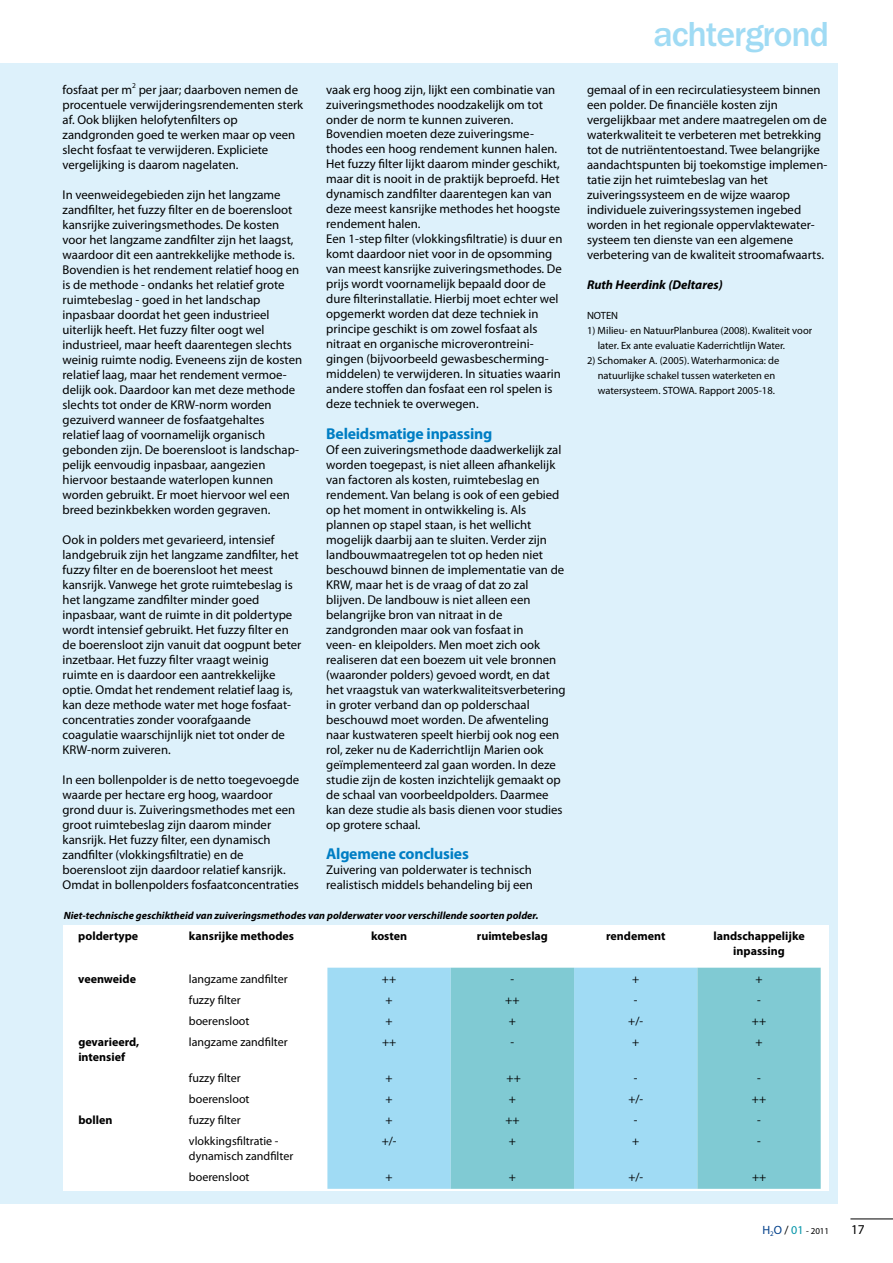
<style>
.page{position:relative;width:893px;height:1263px;background:#fff}
.page>*{position:absolute;margin:0;border:0;box-sizing:border-box;transform-origin:0 0}
.t1{font:500 36px "ITC Franklin Gothic Std";letter-spacing:-.03em;color:#a0dbf4}
.t2{font:700 15.75px "Myriad Pro";letter-spacing:-.015em;color:#007ec4}
.t3{font:13.5px "Myriad Pro";color:#000}
.t4{font:12.75px/15px "Myriad Pro";color:#000}
.t5{font:italic 700 12.75px "Myriad Pro";color:#000}
.t6{font:12px/15px "Myriad Pro";color:#000}
.t7{font:700 12px/15px "Myriad Pro";color:#000;text-align:center}
.t8{font:10.5px/15px "Myriad Pro";color:#000}
.t9{font:italic 700 10.5px "Myriad Pro";color:#000}
.t10{font:9px "Myriad Pro";color:#000}
.t11{font:7.35px "Myriad Pro";color:#000}
.s1{font-size:12px;color:#003f8a}
.s2{font-size:12px}
.s3{font-size:12px;color:#0094a8}
</style>
<div class="page">
<div style="left:0;top:64px;width:838px;height:1140px;background:#ddf1fb"></div>
<hr style="left:850px;top:1219px;width:43px;height:1px;background:#000">
<div style="left:64px;top:925px;width:765px;height:265px;background:#fff"></div>
<div style="left:327px;top:968px;width:124px;height:221px;background:#a0dbf4"></div>
<svg style="left:451px;top:968px;width:370px;height:221px;background:#8acfdd"></svg>
<p class="t4" style="left:63px;top:82px;width:71px">fosfaat per m</p>
<p class="t11" style="left:132px;top:81px;width:5px">2</p>
<p class="t4" style="left:63px;top:82px;width:242px;text-indent:76px">per jaar; daarboven nemen de procentuele verwijderingsrendementen sterk af. Ook blijken helofytenfilters op zandgronden goed te werken maar op veen slecht fosfaat te verwijderen. Expliciete vergelijking is daarom nagelaten.</p>
<p class="t4" style="left:63px;top:187px;width:241px">I n veenweidegebieden zijn het langzame zandfilter, het fuzzy filter en de boerensloot kansrijke zuiveringsmethodes. De kosten voor het langzame zandfilter zijn het laagst, waardoor dit een aantrekkelijke methode is.<br>Bovendien is het rendement relatief hoog en is de methode - ondanks het relatief grote ruimtebeslag - goed in het landschap inpasbaar doordat het geen industrieel uiterlijk heeft. Het fuzzy filter oogt wel industrieel, maar heeft daarentegen slechts weinig ruimte nodig. Eveneens zijn de kosten relatief laag, maar het rendement vermoe&shy;delijk ook. Daardoor kan met deze methode slechts tot onder de KRW-norm worden gezuiverd wanneer de fosfaatgehaltes relatief laag of voornamelijk organisch gebonden zijn. De boerensloot is landschap&shy;pelijk eenvoudig inpasbaar, aangezien hiervoor bestaande waterlopen kunnen worden gebruikt. Er moet hiervoor wel een breed bezinkbekken worden gegraven.</p>
<p class="t4" style="left:63px;top:532px;width:240px">Ook in polders met gevarieerd, intensief landgebruik zijn het langzame zandfilter, het fuzzy filter en de boerensloot het meest kansrijk. Vanwege het grote ruimtebeslag is het langzame zandfilter minder goed inpasbaar, want de ruimte in dit poldertype wordt intensief gebruikt. Het fuzzy filter en de boerensloot zijn vanuit dat oogpunt beter inzetbaar. Het fuzzy filter vraagt weinig ruimte en is daardoor een aantrekkelijke optie. Omdat het rendement relatief laag is, kan deze methode water met hoge fosfaat&shy;concentraties zonder voorafgaande coagulatie waarschijnlijk niet tot onder de KRW-norm zuiveren.</p>
<p class="t4" style="left:63px;top:772px;width:238px">I n een bollenpolder is de netto toegevoegde waarde per hectare erg hoog, waardoor grond duur is. Zuiveringsmethodes met een groot ruimtebeslag zijn daarom minder kansrijk. Het fuzzy filter, een dynamisch zandfilter (vlokkingsfiltratie) en de boerensloot zijn daardoor relatief kansrijk.<br>Omdat in bollenpolders fosfaatconcentraties</p>
<p class="t4" style="left:326px;top:82px;width:238px">vaak erg hoog zijn, lijkt een combinatie van zuiveringsmethodes noodzakelijk om tot onder de norm te kunnen zuiveren.<br>Bovendien moeten deze zuiveringsme&shy;thodes een hoog rendement kunnen halen.<br>Het fuzzy filter lijkt daarom minder geschikt, maar dit is nooit in de praktijk beproefd. Het dynamisch zandfilter daarentegen kan van deze meest kansrijke methodes het hoogste rendement halen.<br>Een 1-step filter (vlokkingsfiltratie) is duur en komt daardoor niet voor in de opsomming van meest kansrijke zuiveringsmethodes. De prijs wordt voornamelijk bepaald door de dure filterinstallatie. H ierbij moet echter wel opgemerkt worden dat deze techniek in principe geschikt is om zowel fosfaat als nitraat en organische microverontreini&shy;gingen (bijvoorbeeld gewasbescherming&shy;middelen) te verwijderen. I n situaties waarin andere stoffen dan fosfaat een rol spelen is deze techniek te overwegen.</p>
<p class="t2" style="left:326px;top:423px;width:168px">Beleidsmatige inpassing</p>
<p class="t4" style="left:326px;top:442px;width:241px">Of een zuiveringsmethode daadwerkelijk zal worden toegepast, is niet alleen afhankelijk van factoren als kosten, ruimtebeslag en rendement. Van belang is ook of een gebied op het moment in ontwikkeling is. Als plannen op stapel staan, is het wellicht mogelijk daarbij aan te sluiten. Verder zijn landbouwmaatregelen tot op heden niet beschouwd binnen de implementatie van de KRW, maar het is de vraag of dat zo zal blijven. De landbouw is niet alleen een belangrijke bron van nitraat in de zandgronden maar ook van fosfaat in<br>veen- en kleipolders. Men moet zich ook realiseren dat een boezem uit vele bronnen (waaronder polders) gevoed wordt, en dat het vraagstuk van waterkwaliteitsverbetering in groter verband dan op polderschaal beschouwd moet worden. De afwenteling naar kustwateren speelt hierbij ook nog een rol, zeker nu de Kaderrichtlijn Marien ook geïmplementeerd zal gaan worden. I n deze studie zijn de kosten inzichtelijk gemaakt op de schaal van voorbeeldpolders. Daarmee kan deze studie als basis dienen voor studies op grotere schaal.</p>
<p class="t2" style="left:326px;top:843px;width:144px">Algemene conclusies</p>
<p class="t4" style="left:326px;top:862px;width:208px">Zuivering van polderwater is technisch realistisch middels behandeling bij een</p>
<p class="t9" style="left:64px;top:908px;width:476px">Niet-technische geschiktheid van zuiveringsmethodes van polderwater voor verschillende soorten polder.</p>
<h1 class="t1" style="left:653px;top:14px;width:177px">achtergrond</h1>
<p class="t4" style="left:587px;top:82px;width:242px">gemaal of in een recirculatiesysteem binnen een polder. De financiële kosten zijn vergelijkbaar met andere maatregelen om de waterkwaliteit te verbeteren met betrekking tot de nutriëntentoestand. Twee belangrijke aandachtspunten bij toekomstige implemen&shy;tatie zijn het ruimtebeslag van het zuiveringssysteem en de wijze waarop individuele zuiveringssystemen ingebed worden in het regionale oppervlaktewater&shy;systeem ten dienste van een algemene verbetering van de kwaliteit stroomafwaarts.</p>
<p class="t5" style="left:587px;top:276px;width:137px">Ruth Heerdink (Deltares)</p>
<p class="t8" style="left:587px;top:308px;width:26px">NOTEN</p>
<p class="t8" style="left:598px;top:323px;width:216px;text-indent:-11px">1) Milieu- en NatuurPlanburea (2008). Kwaliteit voor later. Ex ante evaluatie Kaderrichtlijn Water.</p>
<p class="t8" style="left:598px;top:353px;width:183px;text-indent:-11px">2) Schomaker A. (2005). Waterharmonica: de natuurlijke schakel tussen waterketen en watersysteem. STOWA</p>
<p class="t8" style="left:695px;top:383px;width:82px">. Rapport 2005-18.</p>
<p class="t7" style="left:78px;top:928px;width:62px">poldertype</p>
<p class="t7" style="left:189px;top:928px;width:107px">kansrijke methodes</p>
<p class="t7" style="left:371px;top:928px;width:38px">kosten</p>
<p class="t7" style="left:477px;top:928px;width:73px">ruimtebeslag</p>
<p class="t7" style="left:606px;top:928px;width:61px">rendement</p>
<p class="t7" style="left:713px;top:928px;width:93px">landschappelijke inpassing</p>
<p class="t7" style="left:78px;top:971px;width:59px">veenweide</p>
<p class="t6" style="left:189px;top:971px;width:100px">langzame zandfilter</p>
<p class="t6" style="left:382px;top:971px;width:16px">++</p>
<p class="t6" style="left:511px;top:971px;width:5px">-</p>
<p class="t6" style="left:632px;top:971px;width:9px">+</p>
<p class="t6" style="left:755px;top:971px;width:9px">+</p>
<p class="t6" style="left:189px;top:992px;width:53px">fuzzy filter</p>
<p class="t6" style="left:386px;top:992px;width:9px">+</p>
<p class="t6" style="left:505px;top:992px;width:16px">++</p>
<p class="t6" style="left:634px;top:992px;width:5px">-</p>
<p class="t6" style="left:757px;top:992px;width:5px">-</p>
<p class="t6" style="left:189px;top:1013px;width:62px">boerensloot</p>
<p class="t6" style="left:386px;top:1013px;width:9px">+</p>
<p class="t6" style="left:509px;top:1013px;width:9px">+</p>
<p class="t6" style="left:628px;top:1013px;width:16px">+/-</p>
<p class="t6" style="left:752px;top:1013px;width:16px">++</p>
<p class="t7" style="left:78px;top:1034px;width:63px;text-align:left">gevarieerd, intensief</p>
<p class="t6" style="left:189px;top:1034px;width:100px">langzame zandfilter</p>
<p class="t6" style="left:382px;top:1034px;width:16px">++</p>
<p class="t6" style="left:511px;top:1034px;width:5px">-</p>
<p class="t6" style="left:632px;top:1034px;width:9px">+</p>
<p class="t6" style="left:755px;top:1034px;width:9px">+</p>
<p class="t6" style="left:189px;top:1070px;width:53px">fuzzy filter</p>
<p class="t6" style="left:386px;top:1070px;width:9px">+</p>
<p class="t6" style="left:507px;top:1070px;width:16px">++</p>
<p class="t6" style="left:634px;top:1070px;width:5px">-</p>
<p class="t6" style="left:757px;top:1070px;width:5px">-</p>
<p class="t6" style="left:189px;top:1091px;width:62px">boerensloot</p>
<p class="t6" style="left:386px;top:1091px;width:9px">+</p>
<p class="t6" style="left:509px;top:1091px;width:9px">+</p>
<p class="t6" style="left:628px;top:1091px;width:16px">+/-</p>
<p class="t6" style="left:752px;top:1091px;width:16px">++</p>
<p class="t7" style="left:78px;top:1112px;width:36px">bollen</p>
<p class="t6" style="left:189px;top:1112px;width:53px">fuzzy filter</p>
<p class="t6" style="left:386px;top:1112px;width:9px">+</p>
<p class="t6" style="left:505px;top:1112px;width:16px">++</p>
<p class="t6" style="left:634px;top:1112px;width:5px">-</p>
<p class="t6" style="left:757px;top:1112px;width:5px">-</p>
<p class="t6" style="left:189px;top:1133px;width:106px">vlokkingsfiltratie - dynamisch zandfilter</p>
<p class="t6" style="left:382px;top:1133px;width:16px">+/-</p>
<p class="t6" style="left:509px;top:1133px;width:9px">+</p>
<p class="t6" style="left:632px;top:1133px;width:9px">+</p>
<p class="t6" style="left:757px;top:1133px;width:5px">-</p>
<p class="t6" style="left:189px;top:1169px;width:62px">boerensloot</p>
<p class="t6" style="left:386px;top:1169px;width:9px">+</p>
<p class="t6" style="left:509px;top:1169px;width:9px">+</p>
<p class="t6" style="left:628px;top:1169px;width:16px">+/-</p>
<p class="t6" style="left:752px;top:1169px;width:16px">++</p>
<p class="t10" style="left:762px;top:1225px;width:68px"><span class="s1">H</span> <sub>2</sub><span class="s1">O</span> <span class="s2">/</span> <span class="s3">01</span> - 2011</p>
<p class="t3" style="left:851px;top:1221px;width:15px">17</p>
</div>
